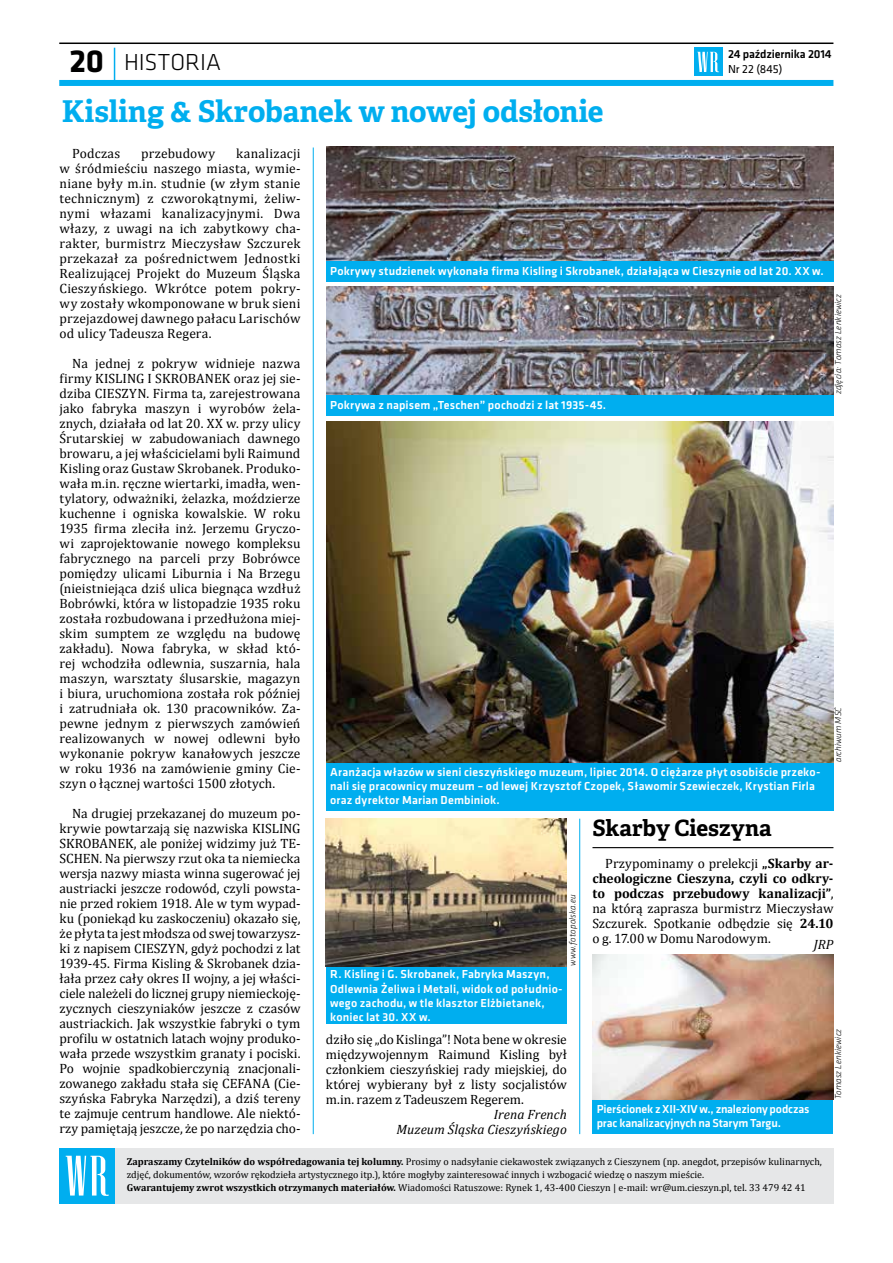
<style>
.page{position:relative;width:893px;height:1263px;background:#fff}
.page>*{position:absolute;margin:0;border:0;box-sizing:border-box;transform-origin:0 0}
.t1{font:700 33px "Klavika";color:#000}
.t2{font:700 30px "Adelle Basic";letter-spacing:-.005em;color:#00aeef}
.t3{font:300 24px "Klavika";letter-spacing:.005em;color:#000}
.t4{font:700 22.5px "Adelle Basic";color:#000}
.t5{font:13.5px/15px "Cambria";color:#000;text-align:justify}
.t6{font:italic 13.5px/15px "Cambria";letter-spacing:.005em;color:#000;text-align:right}
.t7{font:13.5px "Cambria";letter-spacing:.02em;color:#000}
.t8{font:500 12px/14.4px "Klavika";letter-spacing:.015em;color:#fff}
.t9{font:500 12px/14.4px "Klavika";letter-spacing:-.015em;color:#fff}
.t10{font:500 12px "Klavika";letter-spacing:-.01em;color:#000}
.t11{font:12px "Klavika";color:#000}
.t12{font:10.05px/13px "Cambria";color:#000}
.t13{font:italic 300 9px "Klavika";letter-spacing:.015em;color:#000}
.s1{font-weight:700}
</style>
<div class="page">
<div style="left:72px;top:1148px;width:761px;height:55px;background:#e6e7e8"></div>
<div style="left:60px;top:1148px;width:55px;height:55px;background:#00aeef"></div>
<svg style="left:66px;top:1156px;width:43px;height:40px"></svg>
<hr style="left:114px;top:48px;width:1px;height:35px;background:#00aeef">
<div style="left:694px;top:48px;width:28px;height:28px;background:#00aeef"></div>
<svg style="left:697px;top:52px;width:22px;height:20px"></svg>
<div style="left:59px;top:80px;width:774px;height:6px;background:#00aeef"></div>
<hr style="left:59px;top:43px;width:774px;height:1px;background:#000">
<div style="left:326px;top:967px;width:241px;height:57px;background:#00aeef"></div>
<img style="left:326px;top:422px;width:507px;height:341px">
<img style="left:326px;top:819px;width:241px;height:148px">
<img style="left:326px;top:286px;width:507px;height:109px">
<div style="left:326px;top:763px;width:507px;height:47px;background:#00aeef"></div>
<img style="left:326px;top:146px;width:507px;height:115px">
<div style="left:326px;top:395px;width:507px;height:21px;background:#00aeef"></div>
<div style="left:326px;top:261px;width:507px;height:21px;background:#00aeef"></div>
<hr style="left:592px;top:847px;width:241px;height:1px;background:#000">
<hr style="left:579px;top:819px;width:1px;height:315px;background:#00aeef">
<hr style="left:313px;top:147px;width:1px;height:987px;background:#00aeef">
<div style="left:592px;top:1099px;width:241px;height:35px;background:#00aeef"></div>
<img style="left:592px;top:954px;width:241px;height:145px">
<h1 class="t1" style="left:70px;top:38px;width:36px">20</h1>
<p class="t10" style="left:728px;top:46px;width:105px">24 października 2014</p>
<h3 class="t3" style="left:124px;top:47px;width:99px">HISTORIA</h3>
<p class="t11" style="left:728px;top:61px;width:56px">Nr 22 (845)</p>
<h2 class="t2" style="left:62px;top:92px;width:543px">Kisling &amp; Skrobanek w nowej odsłonie</h2>
<p class="t5" style="left:60px;top:146px;width:242px;text-indent:177px">kanalizacji w śródmieściu naszego miasta, wymie&shy;niane były m.in. studnie (w złym stanie technicznym) z czworokątnymi, żeliw&shy;nymi włazami kanalizacyjnymi. Dwa włazy, z uwagi na ich zabytkowy cha&shy;rakter, burmistrz Mieczysław Szczurek przekazał za pośrednictwem Jednostki Realizującej Projekt do Muzeum Śląska Cieszyńskiego. Wkrótce potem pokry&shy;wy zostały wkomponowane w bruk sieni przejazdowej dawnego pałacu Larischów od ulicy Tadeusza Regera.</p>
<p class="t5" style="left:60px;top:356px;width:242px;text-indent:13px">Na jednej z pokryw widnieje nazwa firmy KISLING I SKROBANEK oraz jej sie&shy;dziba CIESZYN. Firma ta, zarejestrowana jako fabryka maszyn i wyrobów żela&shy;znych, działała od lat 20. XX w. przy ulicy Śrutarskiej w zabudowaniach dawnego browaru, a jej właścicielami byli Raimund Kisling oraz Gustaw Skrobanek. Produko&shy;wała m.in. ręczne wiertarki, imadła, wen&shy;tylatory, odważniki, żelazka, moździerze kuchenne i ogniska kowalskie. W roku 1935 firma zleciła inż. Jerzemu Gryczo&shy;wi zaprojektowanie nowego kompleksu fabrycznego na parceli przy Bobrówce pomiędzy ulicami Liburnia i Na Brzegu (nieistniejąca dziś ulica biegnąca wzdłuż Bobrówki, która w listopadzie 1935 roku została rozbudowana i przedłużona miej&shy;skim sumptem ze względu na budowę zakładu). Nowa fabryka, w skład któ&shy;rej wchodziła odlewnia, suszarnia, hala maszyn, warsztaty ślusarskie, magazyn i biura, uruchomiona została rok później i zatrudniała ok. 130 pracowników. Za&shy;pewne jednym z pierwszych zamówień realizowanych w nowej odlewni było wykonanie pokryw kanałowych jeszcze w roku 1936 na zamówienie gminy Cie&shy;szyn o łącznej wartości 1500 złotych.</p>
<p class="t5" style="left:60px;top:806px;width:242px;text-indent:13px">Na drugiej przekazanej do muzeum po&shy;krywie powtarzają się nazwiska KISLING SKROBANEK, ale poniżej widzimy już TE-SCHEN. Na pierwszy rzut oka ta niemiecka wersja nazwy miasta winna sugerować jej austriacki jeszcze rodowód, czyli powsta&shy;nie przed rokiem 1918. Ale w tym wypad&shy;ku (poniekąd ku zaskoczeniu) okazało się, że płyta ta jest młodsza od swej towarzysz&shy;ki z napisem CIESZYN, gdyż pochodzi z lat 1939-45. Firma Kisling &amp; Skrobanek dzia&shy;łała przez cały okres II wojny, a jej właści&shy;ciele należeli do licznej grupy niemieckoję&shy;zycznych cieszyniaków jeszcze z czasów austriackich. Jak wszystkie fabryki o tym profilu w ostatnich latach wojny produko&shy;wała przede wszystkim granaty i pociski.<br>Po wojnie spadkobierczynią znacjonali&shy;zowanego zakładu stała się CEFANA (Cie&shy;szyńska Fabryka Narzędzi), a dziś tereny te zajmuje centrum handlowe. Ale niektó&shy;rzy pamiętają jeszcze, że po narzędzia cho-</p>
<p class="t7" style="left:72px;top:145px;width:50px">Podczas</p>
<p class="t5" style="left:141px;top:146px;width:76px">przebudowy</p>
<p class="t8" style="left:330px;top:263px;width:495px">Pokrywy studzienek wykonała firma Kisling i Skrobanek, działająca w Cieszynie od lat 20. XX w.</p>
<p class="t8" style="left:330px;top:398px;width:277px">Pokrywa z napisem „Teschen” pochodzi z lat 1935-45.</p>
<p class="t13" style="left:833px;top:394px;width:102px;rotate:-90deg">zdjęcia: Tomasz Lenkiewicz</p>
<p class="t8" style="left:330px;top:764px;width:492px">Aranżacja włazów w sieni cieszyńskiego muzeum, lipiec 2014. O ciężarze płyt osobiście przeko&shy;nali się pracownicy muzeum – od lewej Krzysztof Czopek, Sławomir Szewieczek, Krystian Firla oraz dyrektor Marian Dembiniok.</p>
<p class="t13" style="left:833px;top:762px;width:57px;rotate:-90deg">archiwum MŚĆ</p>
<p class="t13" style="left:567px;top:966px;width:73px;rotate:-90deg">www.fotopolska.eu</p>
<p class="t8" style="left:330px;top:967px;width:234px">R. Kisling i G. Skrobanek, Fabryka Maszyn, Odlewnia Żeliwa i Metali, widok od południo&shy;wego zachodu, w tle klasztor Elżbietanek, koniec lat 30. XX w.</p>
<p class="t5" style="left:326px;top:1031px;width:242px">dziło się „do Kislinga”! Nota bene w okresie międzywojennym Raimund Kisling był członkiem cieszyńskiej rady miejskiej, do której wybierany był z listy socjalistów m.in. razem z Tadeuszem Regerem.</p>
<p class="t6" style="left:396px;top:1106px;width:172px">Irena French<br>Muzeum Śląska Cieszyńskiego</p>
<h3 class="t4" style="left:592px;top:814px;width:181px">Skarby Cieszyna</h3>
<p class="t5" style="left:592px;top:855px;width:242px;text-indent:13px">Przypominamy o prelekcji <span class="s1">„Skarby ar&shy;cheologiczne Cieszyna, czyli co odkry&shy;to podczas przebudowy kanalizacji”</span>, na którą zaprasza burmistrz Mieczysław Szczurek. Spotkanie odbędzie się <span class="s1">24.10 </span>o g. 17.00 w Domu Narodowym.</p>
<p class="t6" style="left:814px;top:936px;width:21px">JRP</p>
<p class="t9" style="left:597px;top:1101px;width:214px">Pierścionek z XII-XIV w., znaleziony podczas prac kanalizacyjnych na Starym Targu.</p>
<p class="t13" style="left:833px;top:1099px;width:72px;rotate:-90deg">Tomasz Lenkiewicz</p>
<p class="t12" style="left:127px;top:1155px;width:697px"><span class="s1">Zapraszamy Czytelników do współredagowania tej kolumny.</span> Prosimy o nadsyłanie ciekawostek związanych z Cieszynem (np. anegdot, przepisów kulinarnych, zdjęć, dokumentów, wzorów rękodzieła artystycznego itp.), które mogłyby zainteresować innych i wzbogacić wiedzę o naszym mieście.<br><span class="s1">Gwarantujemy zwrot wszystkich otrzymanych materiałów.</span> Wiadomości Ratuszowe: Rynek 1, 43-400 Cieszyn | e-mail: wr@um.cieszyn.pl, tel. 33 479 42 41</p>
</div>
